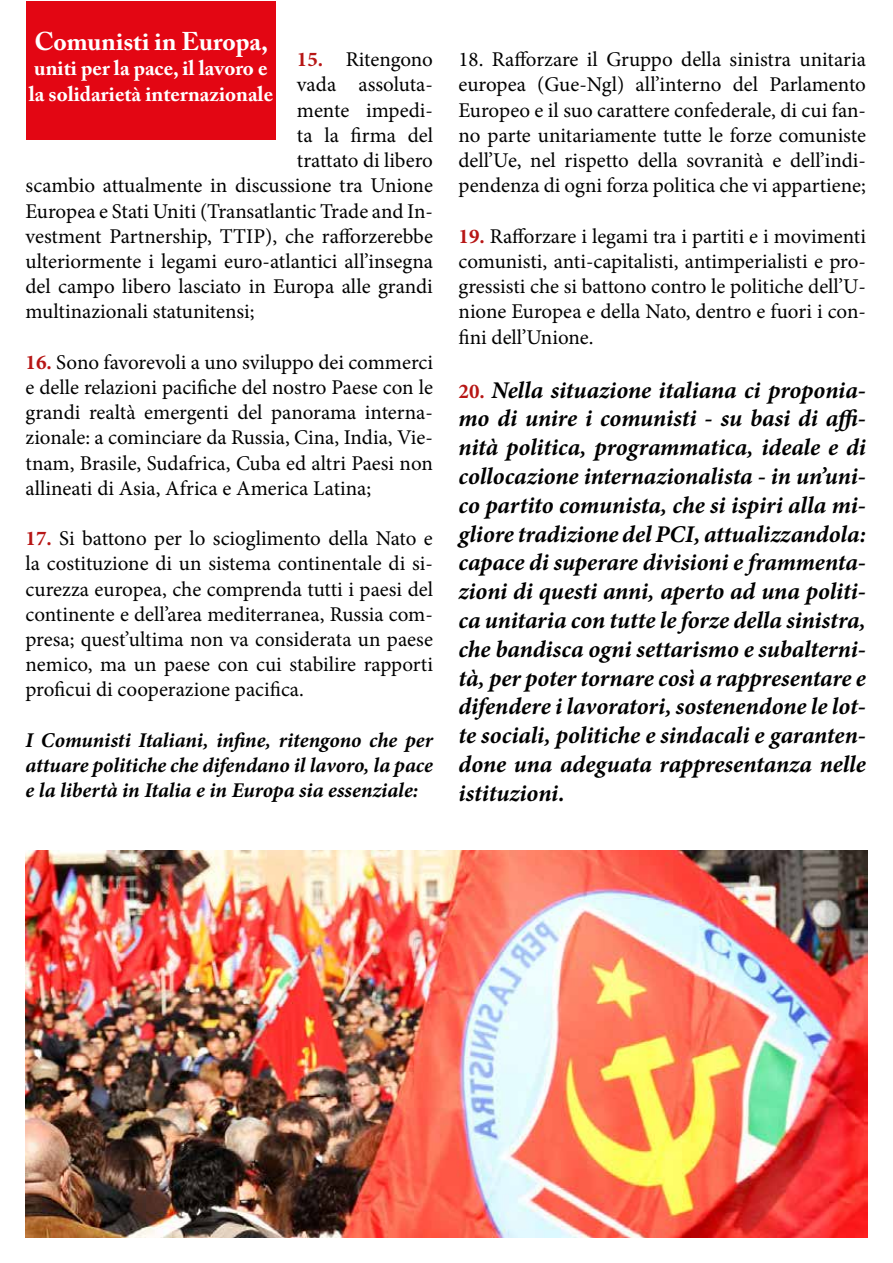
<style>
.page{position:relative;width:893px;height:1263px;background:#fff}
.page>*{position:absolute;margin:0;border:0;box-sizing:border-box;transform-origin:0 0}
.t1{font:700 25.5px "Adobe Caslon Pro";color:#fff}
.t2{font:italic 700 24px/28.8px "Minion Pro";letter-spacing:-.005em;color:#000;text-align:justify}
.t3{font:21px/25.2px "Minion Pro";color:#000;text-align:justify}
.t4{font:italic 700 21px/25.2px "Minion Pro";letter-spacing:-.005em;color:#000;text-align:justify}
.t5{font:700 21px/25.2px "Adobe Caslon Pro";color:#fff}
.s1{font-weight:700;color:#b71615}
.s2{font-style:normal;font-size:21px;color:#b71615}
</style>
<div class="page">
<div style="left:26px;top:1px;width:250px;height:139px;background:#e30613"></div>
<img style="left:26px;top:850px;width:841px;height:387px">
<p class="t1" style="left:34px;top:26px;width:235px">Comunisti in Europa,</p>
<p class="t5" style="left:29px;top:55px;width:246px">uniti per la pace, il lavoro e la solidarietà internazionale</p>
<p class="t3" style="left:297px;top:47px;width:138px"><span class="s1">15.</span> Ritengono</p>
<p class="t3" style="left:297px;top:72px;width:138px">vada assoluta-</p>
<p class="t3" style="left:297px;top:97px;width:138px">mente impedi-</p>
<p class="t3" style="left:297px;top:123px;width:138px">ta la firma del</p>
<p class="t3" style="left:297px;top:148px;width:138px">trattato di libero</p>
<p class="t3" style="left:26px;top:173px;width:409px">scambio attualmente in discussione tra Unione</p>
<p class="t3" style="left:26px;top:198px;width:409px">Europea e Stati Uniti (Transatlantic Trade and In-</p>
<p class="t3" style="left:26px;top:223px;width:409px">vestment Partnership, TTIP), che rafforzerebbe</p>
<p class="t3" style="left:26px;top:249px;width:409px">ulteriormente i legami euro-atlantici all’insegna</p>
<p class="t3" style="left:26px;top:274px;width:409px">del campo libero lasciato in Europa alle grandi</p>
<p class="t3" style="left:26px;top:299px;width:231px">multinazionali statunitensi;</p>
<p class="t3" style="left:26px;top:349px;width:409px"><span class="s1">16.</span> Sono favorevoli a uno sviluppo dei commerci e delle relazioni pacifiche del nostro Paese con le grandi realtà emergenti del panorama interna&shy;zionale: a cominciare da Russia, Cina, India, Vie&shy;tnam, Brasile, Sudafrica, Cuba ed altri Paesi non allineati di Asia, Africa e America Latina;</p>
<p class="t3" style="left:26px;top:526px;width:409px"><span class="s1">17.</span> Si battono per lo scioglimento della Nato e la costituzione di un sistema continentale di si&shy;curezza europea, che comprenda tutti i paesi del continente e dell’area mediterranea, Russia com&shy;presa; quest’ultima non va considerata un paese nemico, ma un paese con cui stabilire rapporti proficui di cooperazione pacifica.</p>
<p class="t4" style="left:26px;top:727px;width:409px">I Comunisti Italiani, infine, ritengono che per attuare politiche che difendano il lavoro, la pace e la libertà in Italia e in Europa sia essenziale:</p>
<p class="t3" style="left:458px;top:47px;width:409px">18. Rafforzare il Gruppo della sinistra unitaria europea (Gue-Ngl) all’interno del Parlamento Europeo e il suo carattere confederale, di cui fan&shy;no parte unitariamente tutte le forze comuniste dell’Ue, nel rispetto della sovranità e dell’indi&shy;pendenza di ogni forza politica che vi appartiene;</p>
<p class="t3" style="left:458px;top:223px;width:409px"><span class="s1">19.</span> Rafforzare i legami tra i partiti e i movimenti comunisti, anti-capitalisti, antimperialisti e pro&shy;gressisti che si battono contro le politiche dell’U&shy;nione Europea e della Nato, dentro e fuori i con&shy;fini dell’Unione.</p>
<p class="t2" style="left:458px;top:375px;width:409px"><span class="s2">20.</span> Nella situazione italiana ci proponia&shy;mo di unire i comunisti - su basi di affi&shy;nità politica, programmatica, ideale e di collocazione internazionalista - in un’uni&shy;co partito comunista, che si ispiri alla mi&shy;gliore tradizione del PCI, attualizzandola: capace di superare divisioni e frammenta&shy;zioni di questi anni, aperto ad una politi&shy;ca unitaria con tutte le forze della sinistra, che bandisca ogni settarismo e subalterni&shy;tà, per poter tornare così a rappresentare e difendere i lavoratori, sostenendone le lot&shy;te sociali, politiche e sindacali e garanten&shy;done una adeguata rappresentanza nelle istituzioni.</p>
</div>
